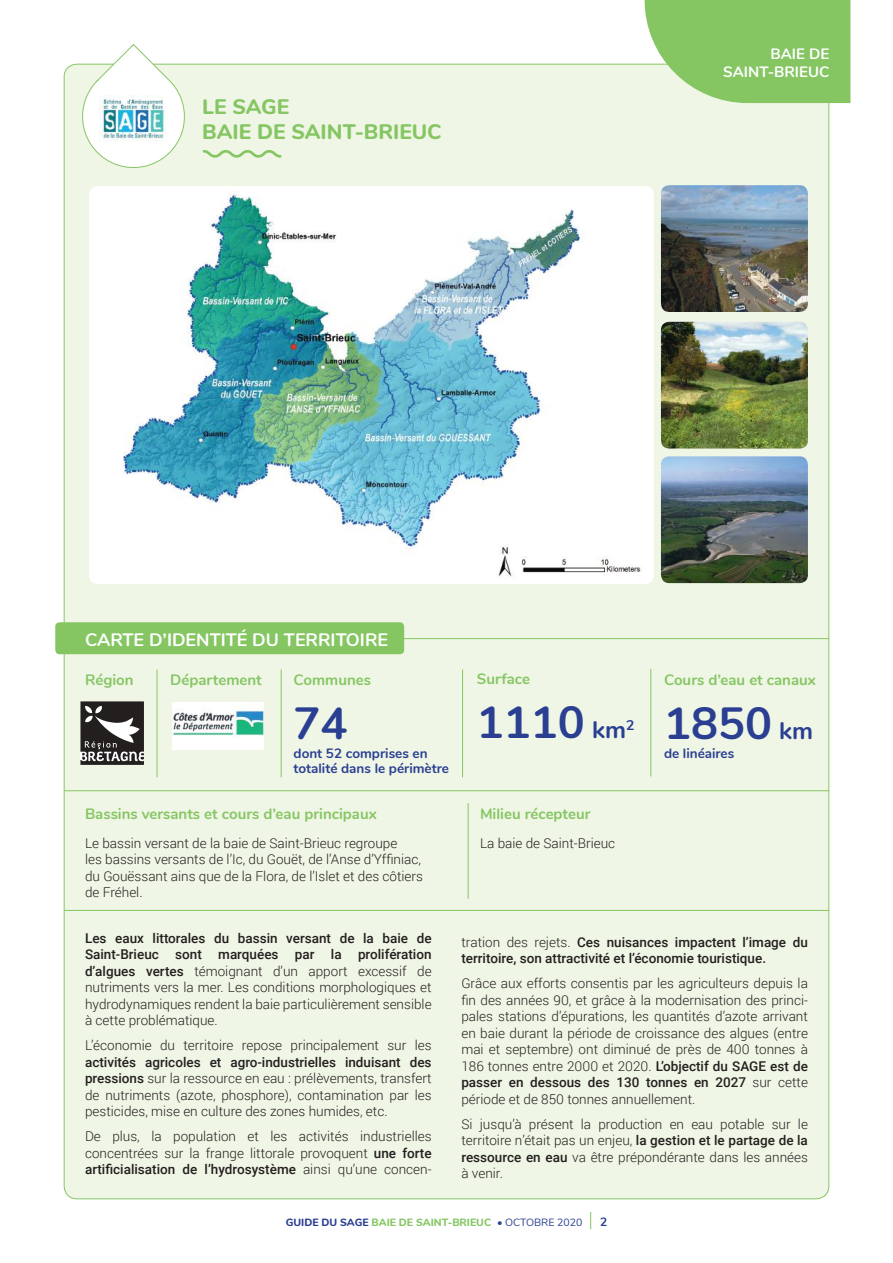
<style>
.page{position:relative;width:893px;height:1263px;background:#fff}
.page>*{position:absolute;margin:0;border:0;box-sizing:border-box;transform-origin:0 0}
.t1{font:700 45px "Nunito";color:#2a3f91}
.t2{font:800 21px/25.5px "Nunito";color:#85c663}
.t3{font:700 18px "Nunito";color:#fff}
.t4{font:700 15px "Nunito";color:#85c663}
.t5{font:700 15px/18px "Nunito";color:#fff;text-align:right}
.t6{font:300 13.5px/16.5px "Roboto";color:#241f1f;text-align:justify}
.t7{font:500 13.5px/16.5px "Roboto";color:#241f1f}
.t8{font:700 13.5px/15px "Nunito";color:#2a3f91}
.t9{font:700 12px "Nunito";color:#2a3f91}
.t10{font:800 10.5px "Nunito";color:#85c663}
.s1{font-size:24px}
.s2{font-weight:500}
.s3{font-weight:300}
.s4{color:#2a3f91}
.s5{font-weight:400;color:#2a3f91}
</style>
<div class="page">
<svg style="left:590px;top:1212px;width:1px;height:17px"></svg>
<div style="left:64px;top:64px;width:765px;height:1135px;background:#f0f6e6;border-radius:13px"></div>
<svg style="left:203px;top:150px;width:78px;height:8px"></svg>
<hr style="left:157px;top:669px;width:1px;height:108px;background:#85c663">
<hr style="left:281px;top:669px;width:1px;height:108px;background:#85c663">
<hr style="left:64px;top:790px;width:765px;height:1px;background:#85c663">
<hr style="left:462px;top:669px;width:1px;height:108px;background:#85c663">
<hr style="left:650px;top:669px;width:1px;height:107px;background:#85c663">
<svg style="left:78px;top:44px;width:112px;height:124px"></svg>
<svg style="left:80px;top:701px;width:64px;height:64px;background:#585454"></svg>
<hr style="left:64px;top:638px;width:765px;height:1px;background:#85c663">
<div style="left:55px;top:622px;width:349px;height:32px;background:#85c663;border-radius:4px"></div>
<svg style="left:645px;top:0;width:205px;height:103px;background:#91cb72"></svg>
<hr style="left:64px;top:910px;width:765px;height:1px;background:#85c663">
<hr style="left:468px;top:803px;width:1px;height:96px;background:#85c663">
<img style="left:89px;top:186px;width:564px;height:395px">
<img style="left:661px;top:185px;width:147px;height:127px">
<img style="left:661px;top:322px;width:147px;height:127px">
<img style="left:661px;top:456px;width:147px;height:127px">
<img style="left:172px;top:702px;width:92px;height:48px">
<h2 class="t2" style="left:202px;top:93px;width:241px">LE SAGE<br>BAIE DE SAINT-BRIEUC</h2>
<p class="t5" style="left:723px;top:44px;width:107px">BAIE DE<br>SAINT-BRIEUC</p>
<h3 class="t3" style="left:85px;top:626px;width:305px">CARTE D’IDENTITÉ DU TERRITOIRE</h3>
<p class="t4" style="left:85px;top:668px;width:50px">Région</p>
<p class="t4" style="left:170px;top:668px;width:93px">Département</p>
<p class="t4" style="left:294px;top:668px;width:79px">Communes</p>
<h1 class="t1" style="left:294px;top:690px;width:55px">74</h1>
<p class="t8" style="left:294px;top:745px;width:157px">dont 52 comprises en totalité dans le périmètre</p>
<p class="t4" style="left:477px;top:667px;width:55px">Surface</p>
<h1 class="t1" style="left:477px;top:689px;width:159px">1110 <span class="s1">km</span><sup>2</sup></h1>
<p class="t4" style="left:85px;top:803px;width:293px">Bassins versants et cours d’eau principaux</p>
<p class="t4" style="left:480px;top:803px;width:112px">Milieu récepteur</p>
<p class="t6" style="left:85px;top:834px;width:339px;text-align:left">Le bassin versant de la baie de Saint-Brieuc regroupe<br>les bassins versants de l’Ic, du Gouët, de l’Anse d’Yffiniac, du Gouëssant ains que de la Flora, de l’Islet et des côtiers de Fréhel.</p>
<p class="t6" style="left:480px;top:834px;width:137px">La baie de Saint-Brieuc</p>
<p class="t4" style="left:664px;top:668px;width:153px">Cours d’eau et canaux</p>
<h1 class="t1" style="left:664px;top:690px;width:151px">1850 <span class="s1">km</span></h1>
<p class="t8" style="left:664px;top:745px;width:72px">de linéaires</p>
<p class="t6" style="left:85px;top:929px;width:348px"><span class="s2">Les eaux littorales du bassin versant de la baie de Saint-Brieuc sont marquées par la prolifération d’algues vertes</span> témoignant d’un apport excessif de nutriments vers la mer. Les conditions morphologiques et hydrodynamiques rendent la baie particulièrement sensible à cette problématique.</p>
<p class="t6" style="left:85px;top:1037px;width:348px">L’économie du territoire repose principalement sur les</p>
<p class="t6" style="left:85px;top:1053px;width:348px"><span class="s2">activités agricoles et agro-industrielles induisant des pressions</span> sur la ressource en eau : prélèvements, transfert de nutriments (azote, phosphore), contamination par les pesticides, mise en culture des zones humides, etc.</p>
<p class="t6" style="left:85px;top:1128px;width:348px">De plus, la population et les activités industrielles concentrées sur la frange littorale provoquent <span class="s2">une forte artificialisation de l’hydrosystème</span> ainsi qu’une concen-</p>
<p class="t7" style="left:461px;top:933px;width:348px"><span class="s3">tration des rejets.</span> Ces nuisances impactent l’image du territoire, son attractivité et l’économie touristique.</p>
<p class="t6" style="left:461px;top:975px;width:348px">Grâce aux efforts consentis par les agriculteurs depuis la fin des années 90, et grâce à la modernisation des princi&shy;pales stations d’épurations, les quantités d’azote arrivant en baie durant la période de croissance des algues (entre mai et septembre) ont diminué de près de 400 tonnes à 186 tonnes entre 2000 et 2020. <span class="s2">L’objectif du SAGE est de passer en dessous des 130 tonnes en 2027</span> sur cette période et de 850 tonnes annuellement.</p>
<p class="t6" style="left:461px;top:1115px;width:348px">Si jusqu’à présent la production en eau potable sur le territoire n’était pas un enjeu, <span class="s2">la gestion et le partage de la ressource en eau</span> va être prépondérante dans les années à venir.</p>
<p class="t10" style="left:286px;top:1215px;width:298px"><span class="s4">GUIDE DU SAGE</span> BAIE DE SAINT-BRIEUC <span class="s5">• OCTOBRE 2020</span></p>
<p class="t9" style="left:600px;top:1213px;width:9px">2</p>
</div>
